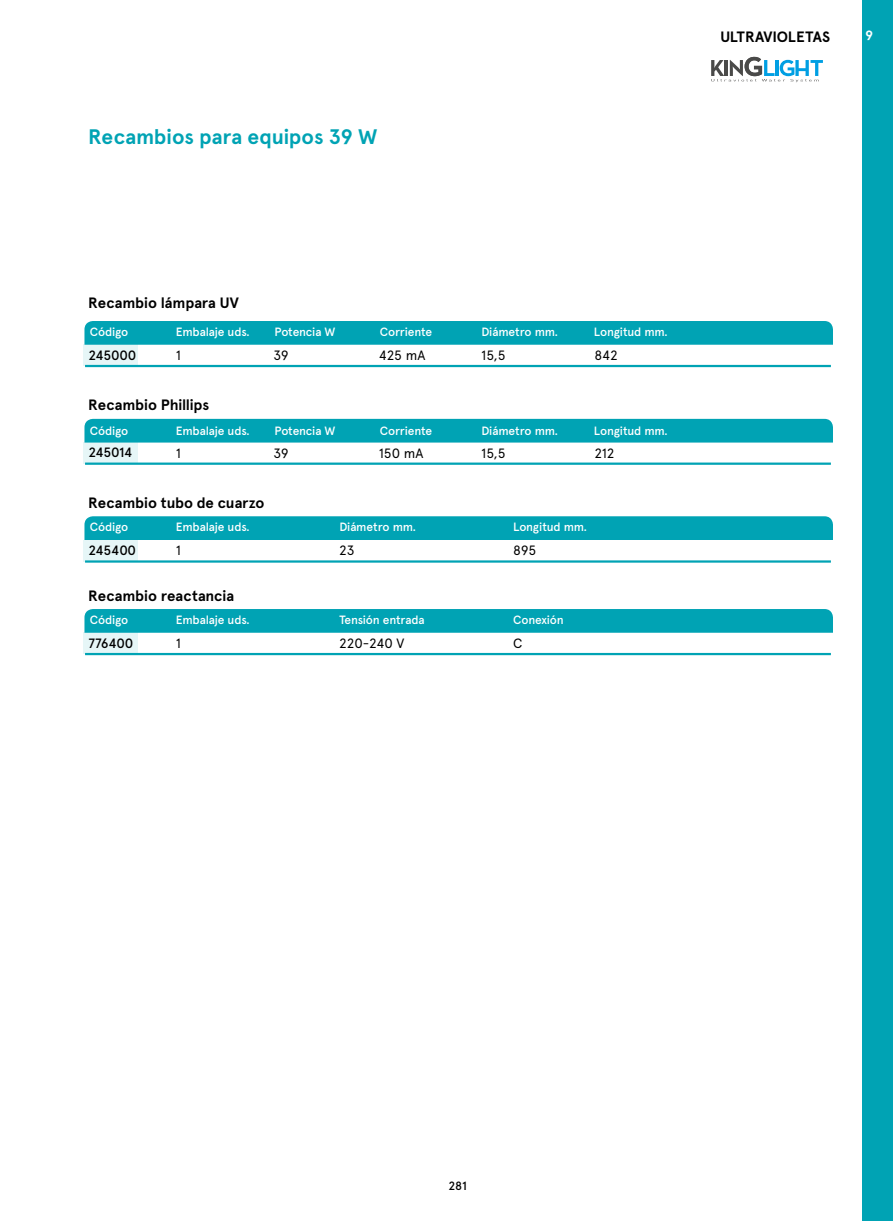
<style>
.page{position:relative;width:893px;height:1221px;background:#fff}
.page>*{position:absolute;margin:0;border:0;box-sizing:border-box;transform-origin:0 0}
.t1{font:700 21px "Apercu Pro";letter-spacing:-.005em;color:#00a3b4}
.t2{font:700 15px "Apercu Pro";letter-spacing:-.005em;color:#000}
.t3{font:13.5px "Apercu Pro";letter-spacing:-.005em;color:#000}
.t4{font:500 13.5px "Apercu Pro";letter-spacing:-.015em;color:#000}
.t5{font:700 13.5px "Apercu Pro";color:#fff}
.t6{font:500 12px "Apercu Pro";letter-spacing:-.015em;color:#fff}
.t7{font:500 12px "Apercu Pro";color:#000}
</style>
<div class="page">
<div style="left:863px;top:0;width:30px;height:1220px;background:#00a3b4"></div>
<div style="left:84px;top:345px;width:54px;height:21px;background:#e6f6f7"></div>
<div style="left:84px;top:442px;width:54px;height:22px;background:#e6f6f7"></div>
<div style="left:84px;top:540px;width:54px;height:21px;background:#e6f6f7"></div>
<div style="left:84px;top:632px;width:54px;height:22px;background:#e6f6f7"></div>
<div style="left:84px;top:321px;width:749px;height:24px;background:#00a3b4"></div>
<div style="left:84px;top:419px;width:749px;height:23px;background:#00a3b4"></div>
<div style="left:84px;top:516px;width:749px;height:24px;background:#00a3b4"></div>
<div style="left:84px;top:609px;width:749px;height:23px;background:#00a3b4"></div>
<hr style="left:85px;top:365px;width:746px;height:2px;background:#00a3b4">
<hr style="left:85px;top:462px;width:746px;height:3px;background:#00a3b4">
<hr style="left:85px;top:560px;width:746px;height:2px;background:#00a3b4">
<hr style="left:85px;top:653px;width:746px;height:2px;background:#00a3b4">
<svg style="left:711px;top:57px;width:112px;height:25px"></svg>
<h1 class="t1" style="left:88px;top:120px;width:291px">Recambios para equipos 39 W</h1>
<p class="t2" style="left:720px;top:25px;width:111px">ULTRAVIOLETAS</p>
<p class="t5" style="left:865px;top:25px;width:10px">9</p>
<p class="t2" style="left:88px;top:291px;width:152px">Recambio lámpara UV</p>
<p class="t6" style="left:90px;top:322px;width:40px">Código</p>
<p class="t6" style="left:176px;top:322px;width:76px">Embalaje uds.</p>
<p class="t6" style="left:274px;top:322px;width:63px">Potencia W</p>
<p class="t6" style="left:380px;top:322px;width:54px">Corriente</p>
<p class="t6" style="left:481px;top:322px;width:78px">Diámetro mm.</p>
<p class="t6" style="left:594px;top:322px;width:76px">Longitud mm.</p>
<p class="t4" style="left:88px;top:345px;width:49px">245000</p>
<p class="t3" style="left:176px;top:345px;width:7px">1</p>
<p class="t3" style="left:273px;top:345px;width:17px">39</p>
<p class="t3" style="left:379px;top:345px;width:48px">425 mA</p>
<p class="t3" style="left:481px;top:345px;width:26px">15,5</p>
<p class="t3" style="left:594px;top:345px;width:25px">842</p>
<p class="t2" style="left:88px;top:394px;width:123px">Recambio Phillips</p>
<p class="t6" style="left:90px;top:422px;width:40px">Código</p>
<p class="t6" style="left:176px;top:422px;width:76px">Embalaje uds.</p>
<p class="t6" style="left:274px;top:422px;width:63px">Potencia W</p>
<p class="t6" style="left:380px;top:422px;width:54px">Corriente</p>
<p class="t6" style="left:481px;top:422px;width:78px">Diámetro mm.</p>
<p class="t6" style="left:594px;top:422px;width:76px">Longitud mm.</p>
<p class="t4" style="left:88px;top:442px;width:46px">245014</p>
<p class="t3" style="left:176px;top:443px;width:7px">1</p>
<p class="t3" style="left:273px;top:443px;width:17px">39</p>
<p class="t3" style="left:379px;top:443px;width:46px">150 mA</p>
<p class="t3" style="left:481px;top:443px;width:26px">15,5</p>
<p class="t3" style="left:594px;top:443px;width:22px">212</p>
<p class="t2" style="left:88px;top:491px;width:178px">Recambio tubo de cuarzo</p>
<p class="t6" style="left:90px;top:518px;width:40px">Código</p>
<p class="t6" style="left:176px;top:518px;width:76px">Embalaje uds.</p>
<p class="t6" style="left:339px;top:518px;width:78px">Diámetro mm.</p>
<p class="t6" style="left:513px;top:518px;width:76px">Longitud mm.</p>
<p class="t4" style="left:88px;top:540px;width:49px">245400</p>
<p class="t3" style="left:176px;top:540px;width:7px">1</p>
<p class="t3" style="left:339px;top:540px;width:17px">23</p>
<p class="t3" style="left:513px;top:540px;width:25px">895</p>
<p class="t2" style="left:88px;top:584px;width:148px">Recambio reactancia</p>
<p class="t6" style="left:90px;top:610px;width:40px">Código</p>
<p class="t6" style="left:176px;top:610px;width:76px">Embalaje uds.</p>
<p class="t6" style="left:339px;top:610px;width:87px">Tensión entrada</p>
<p class="t6" style="left:513px;top:610px;width:52px">Conexión</p>
<p class="t4" style="left:88px;top:632px;width:47px">776400</p>
<p class="t3" style="left:176px;top:633px;width:7px">1</p>
<p class="t3" style="left:339px;top:633px;width:67px">220-240 V</p>
<p class="t3" style="left:513px;top:633px;width:11px">C</p>
<p class="t7" style="left:448px;top:1176px;width:20px">281</p>
</div>
